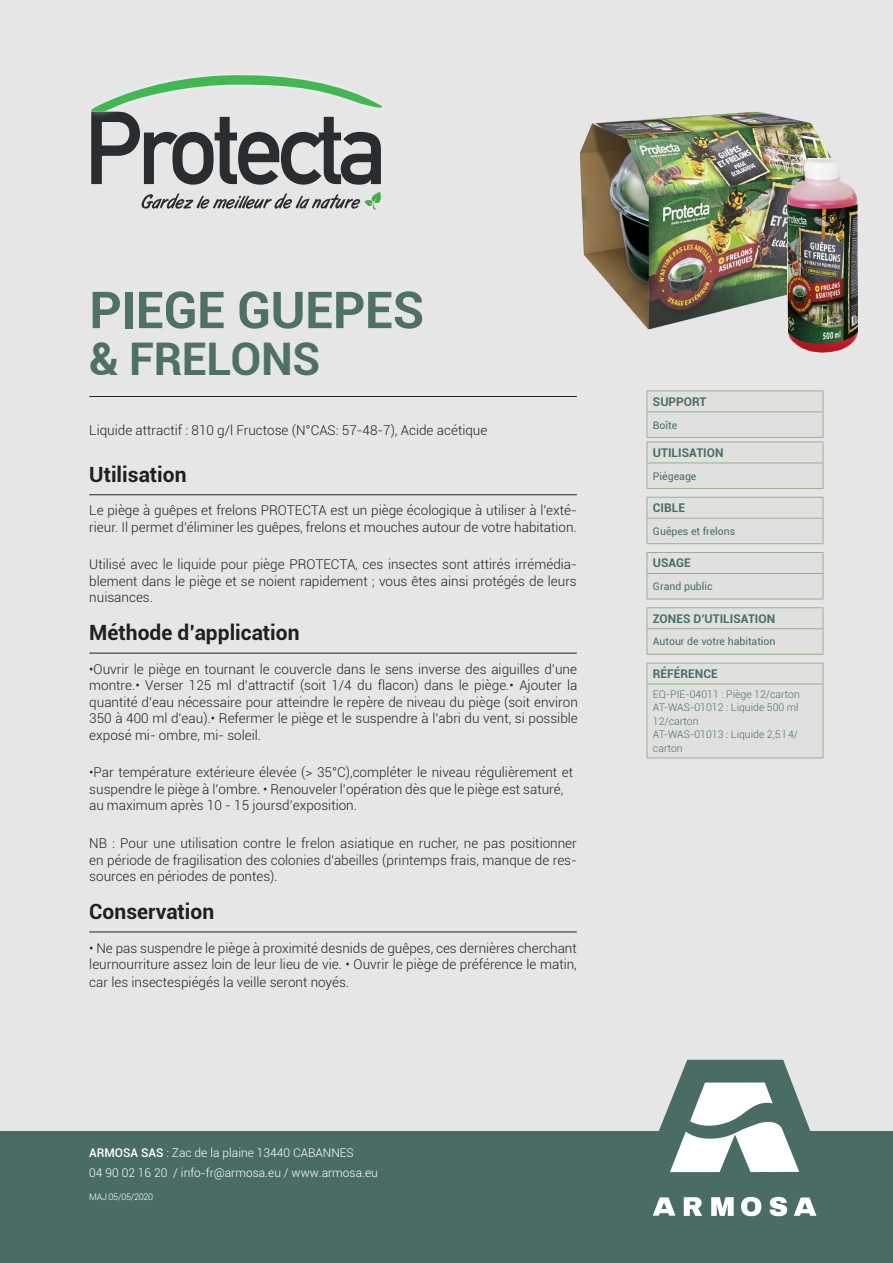
<style>
.page{position:relative;width:893px;height:1263px;background:#fff}
.page>*{position:absolute;margin:0;border:0;box-sizing:border-box;transform-origin:0 0}
.t1{font:700 51px "Roboto";letter-spacing:-.01em;color:#4f7066}
.t2{font:700 45px "Roboto";letter-spacing:-.01em;color:#4f7066}
.t3{font:700 21px "Roboto";color:#231f20}
.t4{font:300 13.5px/16.5px "Roboto";color:#231f20}
.t5{font:300 12px/19.5px "Roboto";color:#fff}
.t6{font:700 12px "Roboto";color:#496d64}
.t7{font:300 10.5px/13.5px "Roboto";color:#496d64}
.t8{font:10.5px "Roboto";color:#496d64}
.t9{font:300 9px "Roboto";letter-spacing:-.03em;color:#fff}
.s1{font-weight:500}
</style>
<div class="page">
<div style="left:0;top:0;width:893px;height:1259px;background:#e6e6e6"></div>
<hr style="left:89px;top:396px;width:488px;height:1px;background:#231f20">
<hr style="left:89px;top:494px;width:488px;height:1px;background:#231f20">
<hr style="left:89px;top:653px;width:488px;height:1px;background:#231f20">
<hr style="left:89px;top:932px;width:488px;height:1px;background:#231f20">
<hr style="left:647px;top:390px;width:176px;height:1px;background:#99af92">
<hr style="left:647px;top:488px;width:176px;height:1px;background:#99af92">
<svg style="left:647px;top:391px;width:177px;height:97px"></svg>
<hr style="left:647px;top:462px;width:176px;height:1px;background:#99af92">
<svg style="left:647px;top:497px;width:177px;height:47px"></svg>
<hr style="left:647px;top:518px;width:176px;height:1px;background:#99af92">
<hr style="left:647px;top:599px;width:176px;height:1px;background:#99af92">
<svg style="left:647px;top:552px;width:177px;height:47px"></svg>
<hr style="left:647px;top:573px;width:176px;height:1px;background:#99af92">
<hr style="left:647px;top:654px;width:176px;height:1px;background:#99af92">
<hr style="left:647px;top:607px;width:176px;height:1px;background:#99af92">
<svg style="left:647px;top:608px;width:177px;height:46px"></svg>
<hr style="left:647px;top:628px;width:176px;height:1px;background:#99af92">
<svg style="left:647px;top:663px;width:177px;height:95px"></svg>
<hr style="left:647px;top:684px;width:176px;height:1px;background:#99af92">
<div style="left:0;top:1131px;width:893px;height:132px;background:#496d64"></div>
<svg style="left:659px;top:1060px;width:152px;height:112px"></svg>
<svg style="left:794px;top:1197px;width:22px;height:19px"></svg>
<svg style="left:653px;top:1197px;width:22px;height:19px"></svg>
<svg style="left:684px;top:1197px;width:18px;height:19px"></svg>
<svg style="left:711px;top:1197px;width:23px;height:19px"></svg>
<svg style="left:741px;top:1197px;width:20px;height:19px"></svg>
<svg style="left:770px;top:1197px;width:17px;height:19px"></svg>
<svg style="left:142px;top:192px;width:239px;height:18px"></svg>
<svg style="left:91px;top:75px;width:291px;height:110px"></svg>
<img style="left:580px;top:111px;width:252px;height:219px">
<img style="left:787px;top:159px;width:71px;height:194px">
<p class="t1" style="left:89px;top:274px;width:336px">PIEGE GUEPES</p>
<p class="t2" style="left:89px;top:327px;width:232px">&amp; FRELONS</p>
<p class="t4" style="left:89px;top:422px;width:400px">Liquide attractif : 810 g/l Fructose (N°CAS: 57-48-7), Acide acétique</p>
<p class="t3" style="left:89px;top:459px;width:99px">Utilisation</p>
<p class="t4" style="left:89px;top:502px;width:489px">Le piège à guêpes et frelons PROTECTA est un piège écologique à utiliser à l’exté&shy;rieur. Il permet d’éliminer les guêpes, frelons et mouches autour de votre habitation.</p>
<p class="t4" style="left:89px;top:556px;width:489px;text-align:justify">Utilisé avec le liquide pour piège PROTECTA, ces insectes sont attirés irrémédia&shy;blement dans le piège et se noient rapidement ; vous êtes ainsi protégés de leurs nuisances.</p>
<p class="t3" style="left:89px;top:618px;width:212px">Méthode d’application</p>
<p class="t4" style="left:89px;top:660px;width:490px;text-align:justify">•Ouvrir le piège en tournant le couvercle dans le sens inverse des aiguilles d’une montre.• Verser 125 ml d’attractif (soit 1/4 du flacon) dans le piège.• Ajouter la quantité d’eau nécessaire pour atteindre le repère de niveau du piège (soit environ 350 à 400 ml d’eau).• Refermer le piège et le suspendre à l’abri du vent, si possible exposé mi- ombre, mi- soleil.</p>
<p class="t4" style="left:89px;top:764px;width:485px">•Par température extérieure élevée (&gt; 35°C),compléter le niveau régulièrement et suspendre le piège à l’ombre. • Renouveler l’opération dès que le piège est saturé, au maximum après 10 - 15 joursd’exposition.</p>
<p class="t4" style="left:89px;top:835px;width:489px;text-align:justify">NB : Pour une utilisation contre le frelon asiatique en rucher, ne pas positionner en période de fragilisation des colonies d’abeilles (printemps frais, manque de res&shy;sources en périodes de pontes).</p>
<p class="t3" style="left:89px;top:897px;width:126px">Conservation</p>
<p class="t4" style="left:89px;top:939px;width:489px">• Ne pas suspendre le piège à proximité desnids de guêpes, ces dernières cherchant leurnourriture assez loin de leur lieu de vie. • Ouvrir le piège de préférence le matin,</p>
<p class="t4" style="left:89px;top:973px;width:261px">car les insectespiégés la veille seront noyés.</p>
<p class="t5" style="left:89px;top:1143px;width:290px"><span class="s1">ARMOSA SAS</span> : Zac de la plaine 13440 CABANNES<br>04 90 02 16 20 / info-fr@armosa.eu / www.armosa.eu</p>
<p class="t9" style="left:89px;top:1191px;width:65px">MAJ 05/05/2020</p>
<p class="t6" style="left:653px;top:393px;width:55px">SUPPORT</p>
<p class="t8" style="left:653px;top:417px;width:26px">Boîte</p>
<p class="t6" style="left:653px;top:444px;width:72px">UTILISATION</p>
<p class="t8" style="left:653px;top:468px;width:45px">Piégeage</p>
<p class="t6" style="left:653px;top:499px;width:34px">CIBLE</p>
<p class="t8" style="left:653px;top:524px;width:84px">Guêpes et frelons</p>
<p class="t6" style="left:653px;top:555px;width:39px">USAGE</p>
<p class="t8" style="left:653px;top:579px;width:61px">Grand public</p>
<p class="t6" style="left:653px;top:610px;width:124px">ZONES D’UTILISATION</p>
<p class="t8" style="left:653px;top:634px;width:124px">Autour de votre habitation</p>
<p class="t6" style="left:653px;top:665px;width:66px">RÉFÉRENCE</p>
<p class="t7" style="left:653px;top:687px;width:148px">EQ-PIE-04011 : Piège 12/carton</p>
<p class="t7" style="left:653px;top:701px;width:147px">AT-WAS-01012 : Liquide 500 ml<br>12/carton</p>
<p class="t7" style="left:653px;top:728px;width:147px">AT-WAS-01013 : Liquide 2,5 l 4/ carton</p>
</div>
